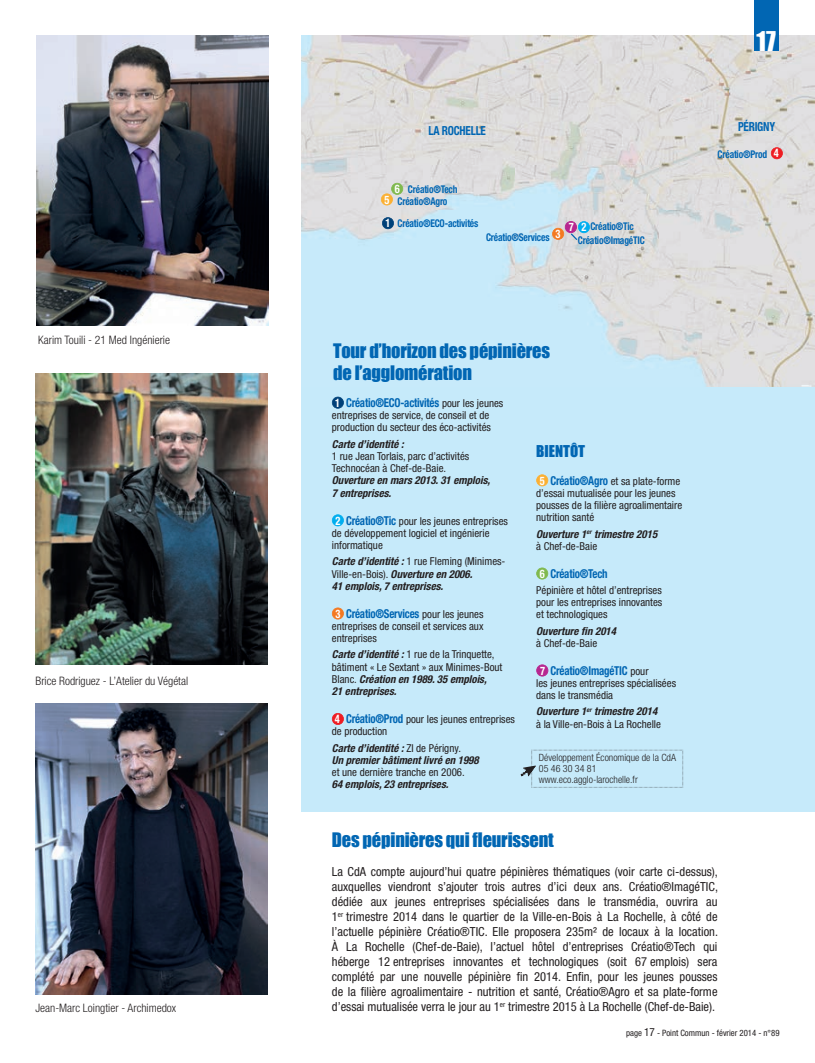
<style>
.page{position:relative;width:815px;height:1063px;background:#fff}
.page>*{position:absolute;margin:0;border:0;box-sizing:border-box;transform-origin:0 0}
.t1{font:25px "Impact";color:#fff}
.t2{font:18.38px/22px "Impact";letter-spacing:-.01em;color:#0166b3}
.t3{font:15px "Impact";color:#0166b3}
.t4{font:condensed 12.5px/15px "Helvetica Neue";color:#231f20;text-align:justify}
.t5{font:700 condensed 12.5px "Helvetica Neue";letter-spacing:-.02em;color:#0166b3;scale:.89 1}
.t6{font:700 condensed 12.25px "Helvetica Neue";letter-spacing:-.02em;color:#0166b3;scale:.89 1}
.t7{font:700 condensed 11.75px "Helvetica Neue";color:#fff;scale:.89 1}
.t8{font:300 condensed 11.62px "Helvetica Neue";color:#231f20}
.t9{font:condensed 10.88px/12.2px "Helvetica Neue";color:#231f20}
.t10{font:italic 700 condensed 10.88px/12.2px "Helvetica Neue";color:#231f20}
.t11{font:700 condensed 10.62px/11.9px "Helvetica Neue";letter-spacing:-.02em;color:#0166b3;scale:.89 1}
.t12{font:300 condensed 10px/11.2px "Helvetica Neue";color:#231f20}
.t13{font:condensed 8.75px "Helvetica Neue";color:#231f20}
.s1{font-size:11.75px;color:#fff}
.s2{font-weight:400;font-size:10.88px;color:#231f20}
.s3{font-weight:700;font-size:11.75px;color:#fff}
.s4{font-weight:700;font-size:12.25px;color:#0166b3}
.s5{font-weight:400;font-style:normal}
.s6{font-weight:700;font-style:italic}
.s7{font-size:11.25px}
</style>
<div class="page">
<div style="left:301px;top:35px;width:514px;height:777px;background:#c6eafa"></div>
<img style="left:301px;top:35px;width:514px;height:351px">
<div style="left:754px;top:0;width:25px;height:51px;background:#0166b3"></div>
<img style="left:37px;top:35px;width:232px;height:291px">
<img style="left:36px;top:374px;width:232px;height:290px">
<img style="left:35px;top:704px;width:232px;height:290px">
<svg style="left:332px;top:397px;width:12px;height:12px"></svg>
<svg style="left:332px;top:514px;width:12px;height:12px"></svg>
<svg style="left:332px;top:608px;width:12px;height:12px"></svg>
<svg style="left:332px;top:713px;width:12px;height:12px"></svg>
<svg style="left:536px;top:474px;width:12px;height:12px"></svg>
<svg style="left:536px;top:568px;width:12px;height:12px"></svg>
<svg style="left:536px;top:664px;width:12px;height:13px"></svg>
<svg style="left:382px;top:217px;width:12px;height:12px"></svg>
<svg style="left:381px;top:183px;width:22px;height:22px"></svg>
<svg style="left:771px;top:147px;width:12px;height:12px"></svg>
<svg style="left:521px;top:750px;width:163px;height:38px"></svg>
<svg style="left:552px;top:221px;width:38px;height:19px"></svg>
<p class="t8" style="left:38px;top:333px;width:133px">Karim Touili - 21 Med Ingénierie</p>
<p class="t8" style="left:36px;top:674px;width:154px">Brice Rodriguez - L’Atelier du Végétal</p>
<p class="t8" style="left:36px;top:1001px;width:142px">Jean-Marc Loingtier - Archimedox</p>
<h1 class="t1" style="left:757px;top:22px;width:21px">17</h1>
<p class="t5" style="left:429px;top:123px;width:66px">LA ROCHELLE</p>
<p class="t5" style="left:738px;top:119px;width:43px">PÉRIGNY</p>
<p class="t11" style="left:718px;top:148px;width:57px">Créatio®Prod</p>
<p class="t7" style="left:774px;top:146px;width:7px">4</p>
<p class="t7" style="left:395px;top:182px;width:7px">6</p>
<p class="t11" style="left:398px;top:183px;width:69px;text-indent:10px">Créatio®Tech<br>Créatio®Agro</p>
<p class="t7" style="left:384px;top:193px;width:7px">5</p>
<p class="t7" style="left:385px;top:216px;width:7px">1</p>
<p class="t11" style="left:398px;top:217px;width:92px">Créatio®ECO-activités</p>
<p class="t11" style="left:569px;top:221px;width:75px"><span class="s1">7 2</span> Créatio®Tic</p>
<p class="t7" style="left:556px;top:227px;width:7px">3</p>
<p class="t11" style="left:486px;top:232px;width:73px">Créatio®Services</p>
<p class="t11" style="left:578px;top:234px;width:77px">Créatio®ImagéTIC</p>
<h2 class="t2" style="left:333px;top:340px;width:219px">Tour d’horizon des pépinières de l’agglomération</h2>
<p class="t6" style="left:335px;top:395px;width:190px"><span class="s1">1</span> Créatio®ECO-activités <span class="s2">pour les jeunes</span></p>
<p class="t9" style="left:332px;top:409px;width:161px">entreprises de service, de conseil et de production du secteur des éco-activités</p>
<p class="t10" style="left:332px;top:437px;width:73px">Carte d’identité :</p>
<p class="t9" style="left:332px;top:450px;width:139px">1 rue Jean Torlais, parc d’activités<br>Technocéan à Chef-de-Baie.</p>
<p class="t10" style="left:332px;top:474px;width:160px">Ouverture en mars 2013. 31 emplois,<br>7 entreprises.</p>
<p class="t9" style="left:332px;top:515px;width:178px;text-indent:3px"><span class="s3">2</span> <span class="s4">Créatio®Tic</span> pour les jeunes entreprises de développement logiciel et ingénierie informatique</p>
<p class="t10" style="left:332px;top:555px;width:175px">Carte d’identité : <span class="s5">1 rue Fleming (Minimes-<br>Ville-en-Bois).</span> Ouverture en 2006.<br>41 emplois, 7 entreprises.</p>
<p class="t6" style="left:335px;top:606px;width:168px"><span class="s1">3</span> Créatio®Services <span class="s2">pour les jeunes</span></p>
<p class="t9" style="left:332px;top:620px;width:153px">entreprises de conseil et services aux entreprises</p>
<p class="t9" style="left:332px;top:648px;width:172px"><span class="s6">Carte d’identité :</span> 1 rue de la Trinquette, bâtiment « Le Sextant » aux Minimes-Bout Blanc. <span class="s6">Création en 1989. 35 emplois,<br>21 entreprises.</span></p>
<p class="t9" style="left:332px;top:713px;width:185px"><span class="s3">4</span> <span class="s4">Créatio®Prod</span> pour les jeunes entreprises de production</p>
<p class="t10" style="left:332px;top:741px;width:148px">Carte d’identité : <span class="s5">ZI de Périgny.<br></span>Un premier bâtiment livré en 1998</p>
<p class="t9" style="left:332px;top:766px;width:134px">et une dernière tranche en 2006.</p>
<p class="t10" style="left:332px;top:778px;width:118px">64 emplois, 23 entreprises.</p>
<h3 class="t3" style="left:536px;top:439px;width:50px">BIENTÔT</h3>
<p class="t9" style="left:536px;top:475px;width:148px;text-indent:3px"><span class="s3">5</span> <span class="s4">Créatio®Agro</span> et sa plate-forme d’essai mutualisée pour les jeunes pousses de la filière agroalimentaire nutrition santé</p>
<p class="t10" style="left:536px;top:527px;width:123px">Ouverture 1<sup>er</sup> trimestre 2015 <span class="s5">à Chef-de-Baie</span></p>
<p class="t6" style="left:540px;top:566px;width:78px"><span class="s1">6</span> Créatio®Tech</p>
<p class="t9" style="left:536px;top:584px;width:128px;text-align:justify">Pépinière et hôtel d’entreprises pour les entreprises innovantes et technologiques</p>
<p class="t10" style="left:536px;top:624px;width:81px">Ouverture fin 2014</p>
<p class="t9" style="left:536px;top:637px;width:62px">à Chef-de-Baie</p>
<p class="t6" style="left:540px;top:663px;width:123px"><span class="s1">7</span> Créatio®ImagéTIC <span class="s2">pour</span></p>
<p class="t9" style="left:536px;top:677px;width:141px">les jeunes entreprises spécialisées dans le transmédia</p>
<p class="t9" style="left:536px;top:705px;width:126px"><span class="s6">Ouverture 1</span><sup>er</sup> <span class="s6">trimestre 2014 </span>à la Ville-en-Bois à La Rochelle</p>
<p class="t12" style="left:539px;top:751px;width:139px">Développement Économique de la CdA<br>05 46 30 34 81 www.eco.agglo-larochelle.fr</p>
<h2 class="t2" style="left:332px;top:829px;width:223px">Des pépinières qui fleurissent</h2>
<p class="t4" style="left:332px;top:864px;width:388px">La CdA compte aujourd’hui quatre pépinières thématiques (voir carte ci-dessus), auxquelles viendront s’ajouter trois autres d’ici deux ans. Créatio®ImagéTIC, dédiée aux jeunes entreprises spécialisées dans le transmédia, ouvrira au 1<sup>er</sup> trimestre 2014 dans le quartier de la Ville-en-Bois à La Rochelle, à côté de l’actuelle pépinière Créatio®TIC. Elle proposera 235m² de locaux à la location.<br>À La Rochelle (Chef-de-Baie), l’actuel hôtel d’entreprises Créatio®Tech qui héberge 12 entreprises innovantes et technologiques (soit 67 emplois) sera complété par une nouvelle pépinière fin 2014. Enfin, pour les jeunes pousses de la filière agroalimentaire - nutrition et santé, Créatio®Agro et sa plate-forme d’essai mutualisée verra le jour au 1<sup>er</sup> trimestre 2015 à La Rochelle (Chef-de-Baie).</p>
<p class="t13" style="left:626px;top:1028px;width:155px">page <span class="s7">17</span> - Point Commun - février 2014 - n°89</p>
</div>
